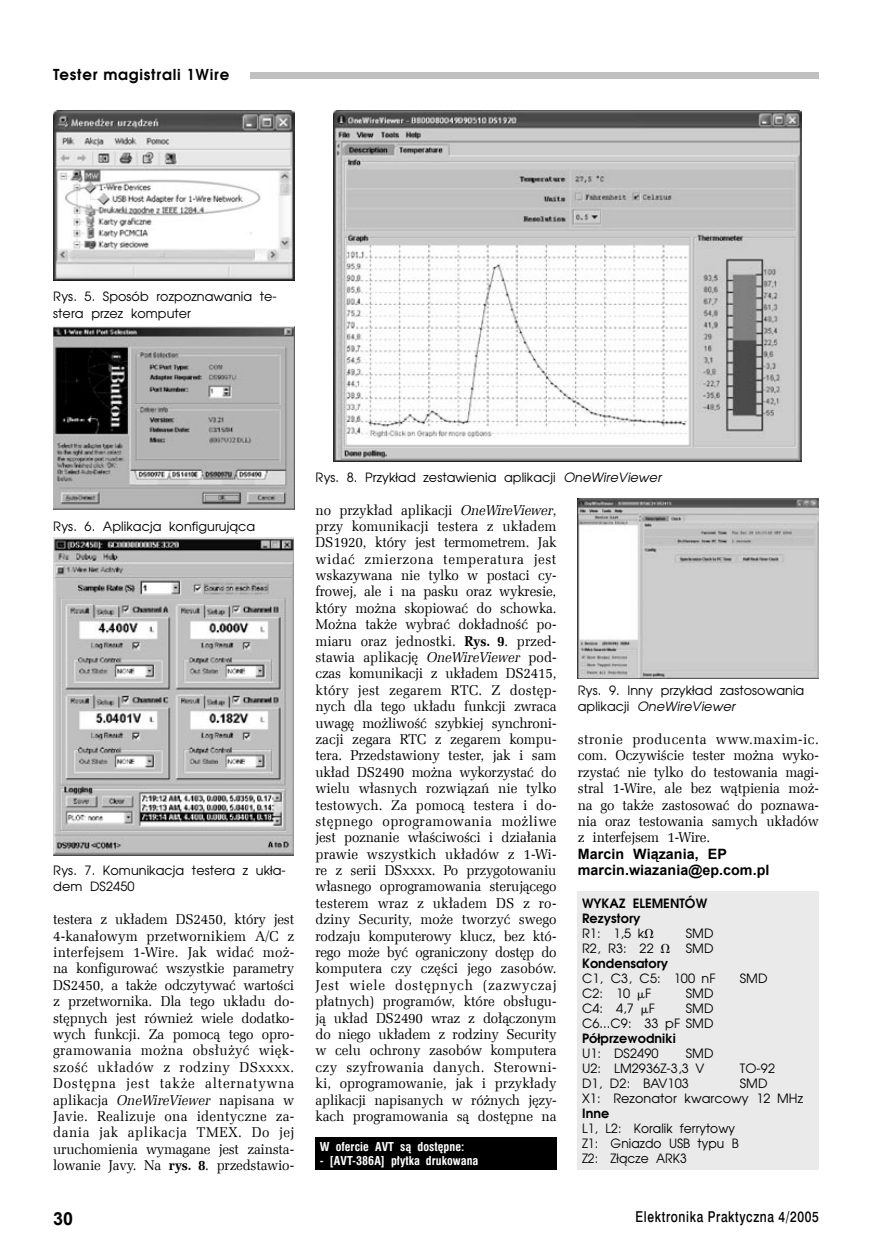
<style>
.page{position:relative;width:872px;height:1255px;background:#fff}
.page>*{position:absolute;margin:0;border:0;box-sizing:border-box;transform-origin:0 0}
.t1{font:700 18px "Arial";color:#000}
.t2{font:15px "Swis 721 Md EU Normal";letter-spacing:.05em;color:#000;scale:.8 1}
.t3{font:700 15px "Avalon";letter-spacing:.05em;color:#000}
.t4{font:14.25px/16.4px "Zapf Ellipt EU Normal";letter-spacing:-.015em;color:#000;text-align:justify;scale:.96 1}
.t5{font:700 14.25px/16.4px "Arial";letter-spacing:.005em;color:#000}
.t6{font:12.75px/15px "Avalon";letter-spacing:.005em;color:#000}
.t7{font:12.75px/15px "Avalon";letter-spacing:.005em;color:#000;scale:.96 1}
.t8{font:700 12.75px/15px "Avalon";letter-spacing:.005em;color:#000}
.t9{font:12px "Swis 721 Cn EU Bold";letter-spacing:.005em;color:#fff}
.s1{font-family:"Zapf Ellipt EU Italic"}
.s2{font-family:"Zapf Ellipt EU Bold"}
.s3{font-style:italic}
.s4{font-weight:400}
.s5{font-family:"Math With Greek Normal";font-weight:400}
.s6{font-family:"Math With Greek Normal"}
.s7{font-weight:700}
</style>
<div class="page">
<div style="left:250px;top:72px;width:568px;height:7px;background:#c0c0c0"></div>
<div style="left:578px;top:891px;width:240px;height:278px;background:#eaeaea"></div>
<img style="left:53px;top:111px;width:241px;height:170px">
<img style="left:53px;top:326px;width:241px;height:183px">
<img style="left:53px;top:537px;width:241px;height:318px">
<img style="left:334px;top:111px;width:467px;height:350px">
<img style="left:578px;top:498px;width:240px;height:180px">
<div style="left:315px;top:1137px;width:241px;height:32px;background:#000"></div>
<p class="t3" style="left:53px;top:65px;width:177px">Tester magistrali 1Wire</p>
<p class="t6" style="left:53px;top:288px;width:225px;line-height:16.4px">Rys. 5. Sposób rozpoznawania te&shy;stera przez komputer</p>
<p class="t6" style="left:53px;top:518px;width:204px">Rys. 6. Aplikacja konfigurująca</p>
<p class="t6" style="left:53px;top:862px;width:234px;line-height:16.4px">Rys. 7. Komunikacja testera z ukła&shy;dem DS2450</p>
<p class="t4" style="left:53px;top:911px;width:253px">testera z układem DS2450, który jest 4-kanałowym przetwornikiem A/C z interfejsem 1-Wire. Jak widać moż&shy;na konfigurować wszystkie parametry DS2450, a także odczytywać wartości z przetwornika. Dla tego układu do&shy;stępnych jest również wiele dodatko&shy;wych funkcji. Za pomocą tego opro&shy;gramowania można obsłużyć więk&shy;szość układów z rodziny DSxxxx.<br>Dostępna jest także alternatywna aplikacja <span class="s1">OneWireViewer</span> napisana w Javie. Realizuje ona identyczne za&shy;dania jak aplikacja TMEX. Do jej uruchomienia wymagane jest zainsta&shy;lowanie Javy. Na <span class="s2">rys. 8</span>. przedstawio-</p>
<p class="t6" style="left:315px;top:469px;width:347px">Rys. 8. Przykład zestawienia aplikacji <span class="s3">OneWireViewer</span></p>
<p class="t4" style="left:315px;top:501px;width:252px">no przykład aplikacji <span class="s1">OneWireViewer</span>, przy komunikacji testera z układem DS1920, który jest termometrem. Jak widać zmierzona temperatura jest wskazywana nie tylko w postaci cy&shy;frowej, ale i na pasku oraz wykresie, który można skopiować do schowka.<br>Można także wybrać dokładność po&shy;miaru oraz jednostki. <span class="s2">Rys. 9</span>. przed&shy;stawia aplikację <span class="s1">OneWireViewer</span> pod&shy;czas komunikacji z układem DS2415, który jest zegarem RTC. Z dostęp&shy;nych dla tego układu funkcji zwraca uwagę możliwość szybkiej synchroni&shy;zacji zegara RTC z zegarem kompu&shy;tera. Przedstawiony tester, jak i sam układ DS2490 można wykorzystać do wielu własnych rozwiązań nie tylko testowych. Za pomocą testera i do&shy;stępnego oprogramowania możliwe jest poznanie właściwości i działania prawie wszystkich układów z 1-Wi&shy;re z serii DSxxxx. Po przygotowaniu własnego oprogramowania sterującego testerem wraz z układem DS z ro&shy;dziny Security, może tworzyć swego rodzaju komputerowy klucz, bez któ&shy;rego może być ograniczony dostęp do komputera czy części jego zasobów.<br>Jest wiele dostępnych (zazwyczaj płatnych) programów, które obsługu&shy;ją układ DS2490 wraz z dołączonym do niego układem z rodziny Security w celu ochrony zasobów komputera czy szyfrowania danych. Sterowni&shy;ki, oprogramowanie, jak i przykłady aplikacji napisanych w różnych języ&shy;kach programowania są dostępne na</p>
<p class="t9" style="left:320px;top:1139px;width:146px">W ofercie AVT są dostępne:</p>
<p class="t9" style="left:320px;top:1153px;width:160px">- [AVT-386A] płytka drukowana</p>
<p class="t6" style="left:578px;top:682px;width:228px;line-height:16.4px">Rys. 9. Inny przykład zastosowania aplikacji <span class="s3">OneWireViewer</span></p>
<p class="t4" style="left:578px;top:731px;width:253px">stronie producenta www.maxim-ic. com. Oczywiście tester można wyko&shy;rzystać nie tylko do testowania magi&shy;stral 1-Wire, ale bez wątpienia moż&shy;na go także zastosować do poznawa&shy;nia oraz testowania samych układów z interfejsem 1-Wire.</p>
<p class="t5" style="left:578px;top:846px;width:193px">Marcin Wiązania, EP marcin.wiazania@ep.com.pl</p>
<p class="t8" style="left:582px;top:896px;width:127px">WYKAZ ELEMENTÓW<br>Rezystory<br><span class="s4">R1: 1,5 k</span><span class="s5">V</span></p>
<p class="t6" style="left:582px;top:926px;width:133px;text-align:justify;text-indent:104px">SMD R2, R3: 22 <span class="s6">V</span> SMD <span class="s7">Kondensatory</span></p>
<p class="t6" style="left:582px;top:971px;width:135px">C1, C3, C5: 100 nF</p>
<p class="t6" style="left:740px;top:971px;width:29px">SMD</p>
<p class="t6" style="left:582px;top:986px;width:71px">C2: 10 <span class="s6">m</span>F</p>
<p class="t6" style="left:686px;top:986px;width:29px">SMD</p>
<p class="t6" style="left:582px;top:1001px;width:74px">C4: 4,7 <span class="s6">m</span>F</p>
<p class="t6" style="left:582px;top:1001px;width:133px;text-align:right">SMD<br>C6...C9: 33 pF SMD</p>
<p class="t8" style="left:582px;top:1031px;width:95px">Półprzewodniki</p>
<p class="t6" style="left:582px;top:1046px;width:78px">U1: DS2490</p>
<p class="t6" style="left:582px;top:1046px;width:133px;text-indent:104px">SMD<br>U2: LM2936Z-3,3 V</p>
<p class="t6" style="left:740px;top:1061px;width:37px">TO-92</p>
<p class="t6" style="left:582px;top:1076px;width:223px;text-indent:158px">SMD<br>X1: Rezonator kwarcowy 12 MHz</p>
<p class="t8" style="left:582px;top:1106px;width:29px">Inne</p>
<p class="t7" style="left:582px;top:1121px;width:165px">L1, L2: Koralik ferrytowy<br>Z1: Gniazdo USB typu B<br>Z2: Złącze ARK3</p>
<p class="t6" style="left:582px;top:1076px;width:108px">D1, D2: BAV103</p>
<p class="t1" style="left:53px;top:1206px;width:22px">30</p>
<p class="t2" style="left:635px;top:1207px;width:230px">Elektronika Praktyczna 4/2005</p>
</div>
